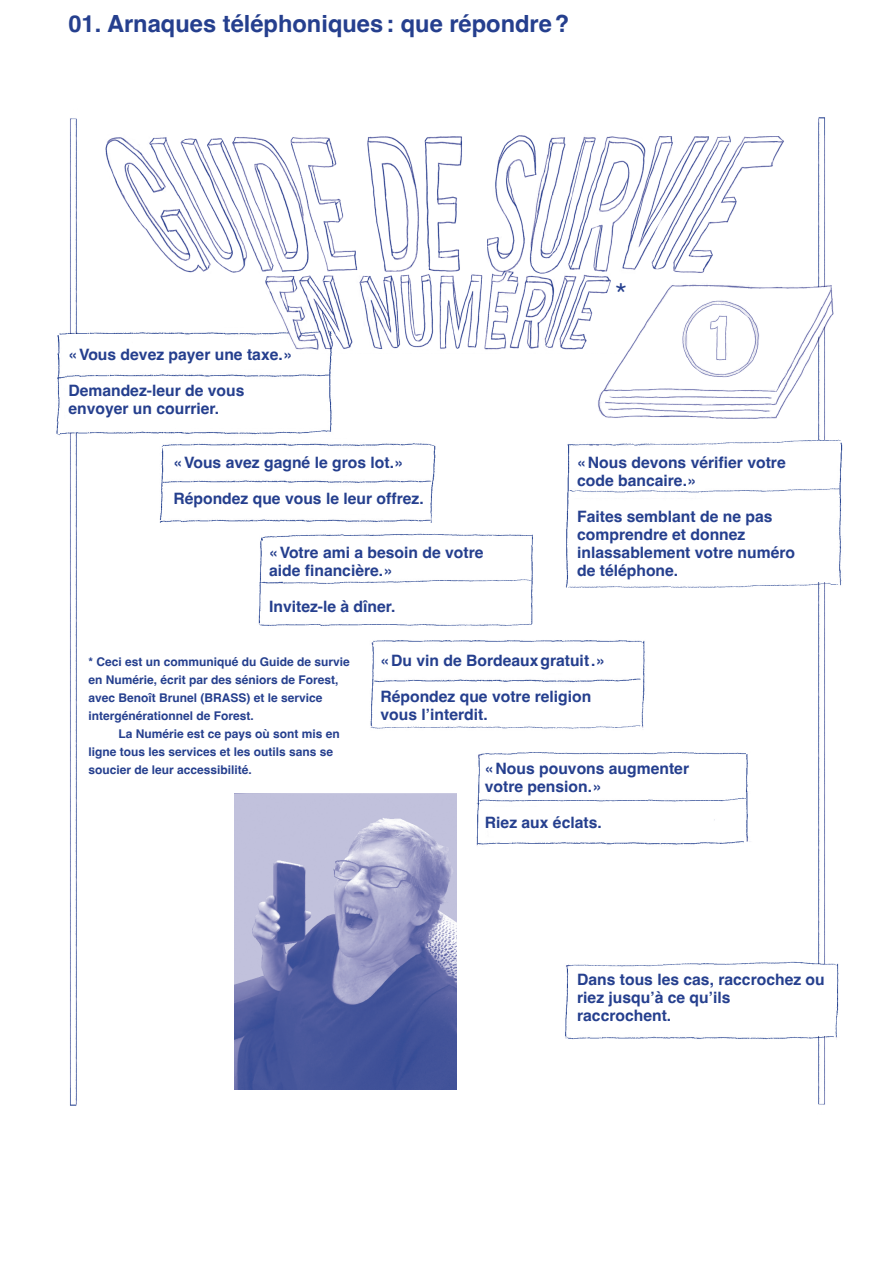
<style>
.page{position:relative;width:893px;height:1263px;background:#fff}
.page>*{position:absolute;margin:0;border:0;box-sizing:border-box;transform-origin:0 0}
.t1{font:31.8px "Helvetica Neue";color:#253f8e}
.t2{font:700 23.7px "Helvetica";color:#253f8e}
.t3{font:700 15.75px/18px "Helvetica";color:#253f8e}
.t4{font:700 12px "Helvetica";color:#253f8e}
</style>
<div class="page">
<img style="left:159px;top:443px;width:277px;height:80px">
<img style="left:370px;top:640px;width:275px;height:89px">
<img style="left:476px;top:752px;width:274px;height:94px">
<img style="left:258px;top:533px;width:275px;height:93px">
<img style="left:234px;top:794px;width:223px;height:296px">
<img style="left:818px;top:117px;width:7px;height:988px">
<img style="left:70px;top:118px;width:7px;height:988px">
<img style="left:56px;top:323px;width:284px;height:125px">
<img style="left:598px;top:280px;width:236px;height:143px">
<img style="left:565px;top:930px;width:274px;height:110px">
<img style="left:565px;top:430px;width:278px;height:184px">
<img style="left:95px;top:135px;width:697px;height:219px">
<p class="t2" style="left:68px;top:9px;width:503px">01. Arnaques téléphoniques: que répondre?</p>
<p class="t3" style="left:68px;top:347px;width:227px">«Vous devez payer une taxe.»</p>
<p class="t3" style="left:68px;top:383px;width:178px">Demandez-leur de vous envoyer un courrier.</p>
<p class="t3" style="left:173px;top:455px;width:233px">«Vous avez gagné le gros lot.»</p>
<p class="t3" style="left:173px;top:491px;width:252px">Répondez que vous le leur offrez.</p>
<p class="t3" style="left:269px;top:545px;width:216px">«Votre ami a besoin de votre aide financière.»</p>
<p class="t3" style="left:269px;top:599px;width:128px">Invitez-le à dîner.</p>
<p class="t1" style="left:615px;top:272px;width:13px">*</p>
<p class="t3" style="left:577px;top:455px;width:210px">«Nous devons vérifier votre code bancaire.»</p>
<p class="t3" style="left:577px;top:509px;width:219px">Faites semblant de ne pas comprendre et donnez inlassablement votre numéro de téléphone.</p>
<p class="t4" style="left:89px;top:654px;width:263px">* Ceci est un communiqué du Guide de survie</p>
<p class="t4" style="left:89px;top:672px;width:252px">en Numérie, écrit par des séniors de Forest,</p>
<p class="t4" style="left:89px;top:690px;width:236px">avec Benoît Brunel (BRASS) et le service</p>
<p class="t4" style="left:89px;top:708px;width:167px">intergénérationnel de Forest.</p>
<p class="t4" style="left:119px;top:726px;width:223px">La Numérie est ce pays où sont mis en</p>
<p class="t4" style="left:89px;top:744px;width:246px">ligne tous les services et les outils sans se</p>
<p class="t4" style="left:89px;top:762px;width:165px">soucier de leur accessibilité.</p>
<p class="t3" style="left:380px;top:653px;width:227px">«Du vin de Bordeauxgratuit.»</p>
<p class="t3" style="left:380px;top:689px;width:212px">Répondez que votre religion vous l’interdit.</p>
<p class="t3" style="left:485px;top:761px;width:206px">«Nous pouvons augmenter votre pension.»</p>
<p class="t3" style="left:485px;top:815px;width:118px">Riez aux éclats.</p>
<p class="t3" style="left:577px;top:972px;width:249px">Dans tous les cas, raccrochez ou riez jusqu’à ce qu’ils raccrochent.</p>
</div>
